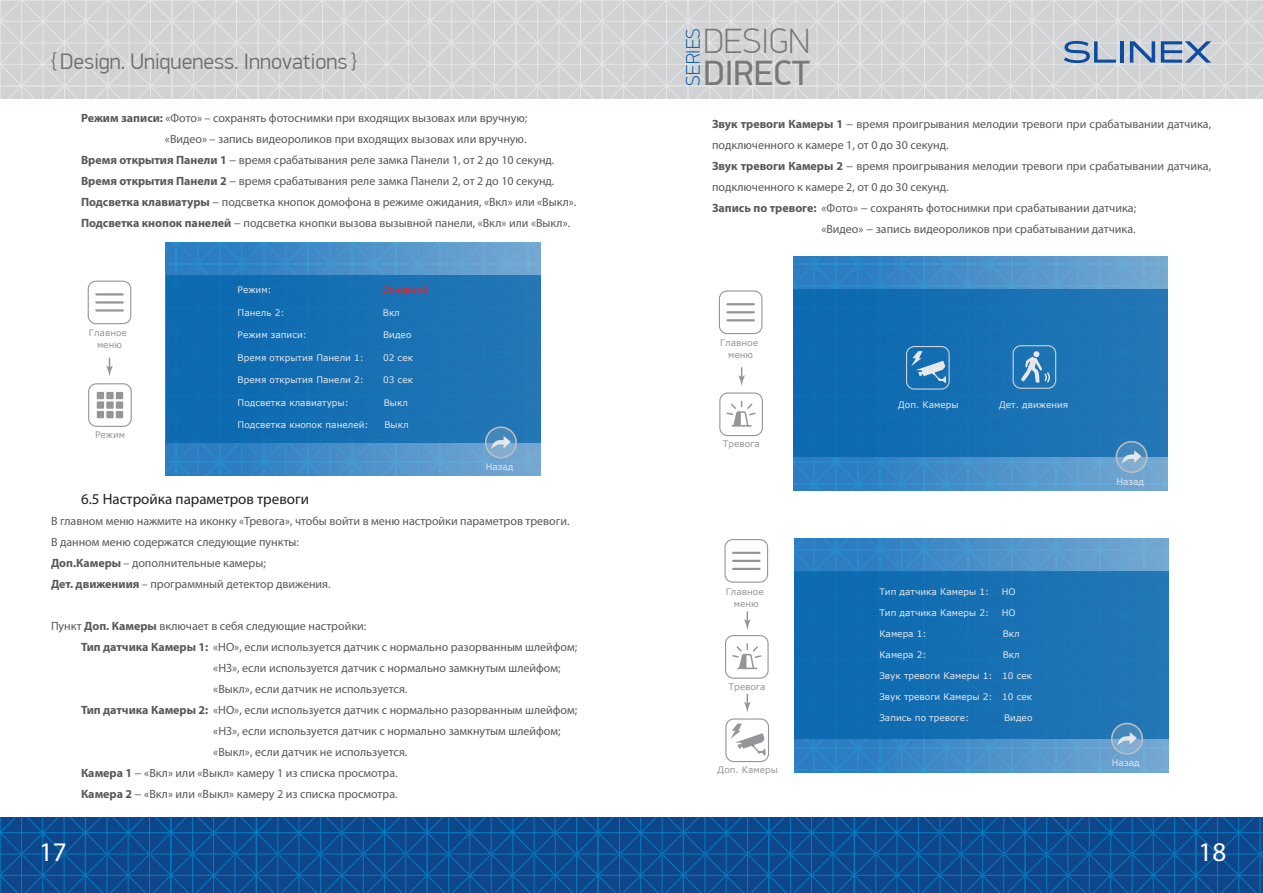
<style>
.page{position:relative;width:1263px;height:893px;background:#fff}
.page>*{position:absolute;margin:0;border:0;box-sizing:border-box;transform-origin:0 0}
.t1{font:100 35.25px "PF Din Display Pro";color:#76787b}
.t2{font:35.25px "PF Din Display Pro";color:#76787b}
.t3{font:27px "Myriad Pro";color:#fff}
.t4{font:300 22.5px "PF Din Display Pro";color:#6c6d70}
.t5{font:100 19.65px "PF Din Display Pro";color:#015aaa}
.t6{font:15px "Myriad Pro";color:#231f20}
.t7{font:12px/21px "Myriad Pro";color:#57585a}
.t8{font:9px "Verdana";color:#e6e7e9}
.t9{font:9px/12px "Verdana";color:#939598;text-align:center}
.t10{font:9px "Verdana";color:#ee1d23}
.s1{font-weight:700}
</style>
<div class="page">
<svg style="left:0;top:818px;width:1263px;height:75px;background:#0c4d91"></svg>
<svg style="left:0;top:0;width:1263px;height:98px;background:#d4d5d7"></svg>
<svg style="left:166px;top:242px;width:73px;height:234px;background:#2b7fc3"></svg>
<svg style="left:239px;top:242px;width:301px;height:234px;background:#5095cb"></svg>
<div style="left:166px;top:275px;width:374px;height:167px;background:#1670b3"></div>
<svg style="left:486px;top:427px;width:30px;height:31px"></svg>
<div style="left:485px;top:426px;width:32px;height:32px;border:2px solid #bcbdc0;border-radius:50%"></div>
<svg style="left:491px;top:436px;width:20px;height:13px"></svg>
<div style="left:88px;top:281px;width:43px;height:43px;border:1px solid #939598;border-radius:8px"></div>
<hr style="left:96px;top:293px;width:27px;height:3px;background:#939598">
<hr style="left:96px;top:301px;width:27px;height:3px;background:#939598">
<hr style="left:96px;top:309px;width:27px;height:3px;background:#939598">
<svg style="left:106px;top:358px;width:7px;height:18px"></svg>
<div style="left:88px;top:383px;width:44px;height:44px;border:1px solid #939598;border-radius:8px"></div>
<div style="left:97px;top:392px;width:7px;height:7px;background:#939598"></div>
<div style="left:106px;top:392px;width:8px;height:7px;background:#939598"></div>
<div style="left:116px;top:392px;width:7px;height:7px;background:#939598"></div>
<div style="left:97px;top:401px;width:7px;height:8px;background:#939598"></div>
<div style="left:106px;top:401px;width:8px;height:8px;background:#939598"></div>
<div style="left:116px;top:401px;width:7px;height:8px;background:#939598"></div>
<div style="left:97px;top:411px;width:7px;height:7px;background:#939598"></div>
<div style="left:106px;top:411px;width:8px;height:7px;background:#939598"></div>
<div style="left:116px;top:411px;width:7px;height:7px;background:#939598"></div>
<svg style="left:1064px;top:41px;width:52px;height:22px"></svg>
<hr style="left:1120px;top:41px;width:4px;height:22px;background:#0d4da1">
<svg style="left:1130px;top:41px;width:25px;height:22px"></svg>
<svg style="left:1161px;top:41px;width:50px;height:22px"></svg>
<svg style="left:794px;top:539px;width:73px;height:233px;background:#2b80c3"></svg>
<svg style="left:867px;top:539px;width:301px;height:233px;background:#5094cb"></svg>
<div style="left:794px;top:572px;width:374px;height:167px;background:#1670b3"></div>
<svg style="left:1112px;top:723px;width:30px;height:31px"></svg>
<div style="left:1111px;top:723px;width:32px;height:32px;border:2px solid #bcbdc0;border-radius:50%"></div>
<svg style="left:1117px;top:732px;width:20px;height:13px"></svg>
<div style="left:724px;top:539px;width:44px;height:44px;border:1px solid #939598;border-radius:8px"></div>
<hr style="left:733px;top:552px;width:26px;height:2px;background:#939598">
<hr style="left:733px;top:560px;width:26px;height:2px;background:#939598">
<hr style="left:733px;top:568px;width:26px;height:2px;background:#939598">
<svg style="left:744px;top:611px;width:7px;height:19px"></svg>
<div style="left:725px;top:635px;width:44px;height:44px;border:1px solid #939598;border-radius:8px"></div>
<svg style="left:732px;top:643px;width:30px;height:27px"></svg>
<svg style="left:725px;top:694px;width:44px;height:68px"></svg>
<div style="left:719px;top:290px;width:43px;height:44px;border:1px solid #939598;border-radius:8px"></div>
<hr style="left:727px;top:303px;width:27px;height:2px;background:#939598">
<hr style="left:727px;top:311px;width:27px;height:2px;background:#939598">
<hr style="left:727px;top:319px;width:27px;height:2px;background:#939598">
<svg style="left:738px;top:367px;width:7px;height:19px"></svg>
<div style="left:719px;top:392px;width:44px;height:44px;border:1px solid #939598;border-radius:8px"></div>
<svg style="left:726px;top:401px;width:30px;height:26px"></svg>
<svg style="left:793px;top:257px;width:73px;height:234px;background:#2b80c3"></svg>
<svg style="left:866px;top:257px;width:301px;height:234px;background:#5095cb"></svg>
<div style="left:793px;top:290px;width:374px;height:167px;background:#1670b3"></div>
<svg style="left:1116px;top:442px;width:31px;height:30px"></svg>
<div style="left:1115px;top:441px;width:32px;height:32px;border:2px solid #bcbdc0;border-radius:50%"></div>
<svg style="left:1122px;top:450px;width:19px;height:13px"></svg>
<div style="left:906px;top:346px;width:44px;height:44px;border:1px solid #d1d2d4;border-radius:8px"></div>
<svg style="left:911px;top:351px;width:35px;height:32px"></svg>
<div style="left:1012px;top:345px;width:44px;height:44px;border:1px solid #d1d2d4;border-radius:8px"></div>
<svg style="left:1021px;top:351px;width:29px;height:32px"></svg>
<p class="t4" style="left:51px;top:48px;width:307px">{ Design. Uniqueness. Innovations }</p>
<p class="t7" style="left:81px;top:107px;width:448px"><span class="s1">Режим записи:</span> «Фото» – сохранять фотоснимки при входящих вызовах или вручную;</p>
<p class="t7" style="left:165px;top:128px;width:363px">«Видео» – запись видеороликов при входящих вызовах или вручную.</p>
<p class="t7" style="left:81px;top:149px;width:475px"><span class="s1">Время открытия Панели 1</span> − время срабатывания реле замка Панели 1, от 2 до 10 секунд.</p>
<p class="t7" style="left:81px;top:170px;width:475px"><span class="s1">Время открытия Панели 2</span> − время срабатывания реле замка Панели 2, от 2 до 10 секунд.</p>
<p class="t7" style="left:81px;top:191px;width:497px"><span class="s1">Подсветка клавиатуры</span> − подсветка кнопок домофона в режиме ожидания, «Вкл» или «Выкл».</p>
<p class="t7" style="left:81px;top:212px;width:491px"><span class="s1">Подсветка кнопок панелей</span> − подсветка кнопки вызова вызывной панели, «Вкл» или «Выкл».</p>
<p class="t9" style="left:89px;top:327px;width:40px">Главное меню</p>
<p class="t9" style="left:95px;top:429px;width:31px">Режим</p>
<p class="t8" style="left:238px;top:284px;width:36px">Режим:</p>
<p class="t10" style="left:382px;top:284px;width:47px">Основной</p>
<p class="t8" style="left:238px;top:306px;width:48px">Панель 2:</p>
<p class="t8" style="left:383px;top:306px;width:19px">Вкл</p>
<p class="t8" style="left:238px;top:329px;width:71px">Режим записи:</p>
<p class="t8" style="left:383px;top:329px;width:30px">Видео</p>
<p class="t8" style="left:238px;top:351px;width:128px">Время открытия Панели 1:</p>
<p class="t8" style="left:383px;top:351px;width:32px">02 сек</p>
<p class="t8" style="left:238px;top:374px;width:128px">Время открытия Панели 2:</p>
<p class="t8" style="left:383px;top:374px;width:32px">03 сек</p>
<p class="t8" style="left:238px;top:396px;width:113px">Подсветка клавиатуры:</p>
<p class="t8" style="left:384px;top:396px;width:26px">Выкл</p>
<p class="t8" style="left:238px;top:419px;width:132px">Подсветка кнопок панелей:</p>
<p class="t8" style="left:384px;top:419px;width:26px">Выкл</p>
<p class="t8" style="left:486px;top:461px;width:29px">Назад</p>
<p class="t6" style="left:81px;top:489px;width:230px">6.5 Настройка параметров тревоги</p>
<p class="t7" style="left:51px;top:510px;width:520px">В главном меню нажмите на иконку «Тревога», чтобы войти в меню настройки параметров тревоги.<br>В данном меню содержатся следующие пункты:<br><span class="s1">Доп.Камеры</span> – дополнительные камеры;<br><span class="s1">Дет. движениия</span> – программный детектор движения.</p>
<p class="t7" style="left:51px;top:615px;width:317px">Пункт <span class="s1">Доп. Камеры</span> включает в себя следующие настройки:</p>
<p class="t7" style="left:81px;top:636px;width:498px"><span class="s1">Тип датчика Камеры 1:</span> «НО», если используется датчик с нормально разорванным шлейфом;</p>
<p class="t7" style="left:213px;top:657px;width:349px">«НЗ», если используется датчик с нормально замкнутым шлейфом;</p>
<p class="t7" style="left:213px;top:678px;width:196px">«Выкл», если датчик не используется.</p>
<p class="t7" style="left:81px;top:699px;width:498px"><span class="s1">Тип датчика Камеры 2:</span> «НО», если используется датчик с нормально разорванным шлейфом;</p>
<p class="t7" style="left:213px;top:720px;width:349px">«НЗ», если используется датчик с нормально замкнутым шлейфом;</p>
<p class="t7" style="left:213px;top:741px;width:196px">«Выкл», если датчик не используется.</p>
<p class="t7" style="left:81px;top:762px;width:318px"><span class="s1">Камера 1</span> − «Вкл» или «Выкл» камеру 1 из списка просмотра.</p>
<p class="t7" style="left:81px;top:783px;width:318px"><span class="s1">Камера 2</span> − «Вкл» или «Выкл» камеру 2 из списка просмотра.</p>
<p class="t1" style="left:703px;top:21px;width:108px">DESIGN</p>
<p class="t5" style="left:682px;top:86px;width:59px;rotate:-90deg">SERIES</p>
<p class="t2" style="left:703px;top:52px;width:108px">DIRECT</p>
<p class="t7" style="left:712px;top:113px;width:501px"><span class="s1">Звук тревоги Камеры 1</span> − время проигрывания мелодии тревоги при срабатывании датчика,</p>
<p class="t7" style="left:712px;top:134px;width:238px">подключенного к камере 1, от 0 до 30 секунд.</p>
<p class="t7" style="left:712px;top:155px;width:501px"><span class="s1">Звук тревоги Камеры 2</span> − время проигрывания мелодии тревоги при срабатывании датчика,</p>
<p class="t7" style="left:712px;top:176px;width:238px">подключенного к камере 2, от 0 до 30 секунд.</p>
<p class="t7" style="left:712px;top:197px;width:426px"><span class="s1">Запись по тревоге:</span> «Фото» − сохранять фотоснимки при срабатывании датчика;</p>
<p class="t7" style="left:821px;top:218px;width:316px">«Видео» − запись видеороликов при срабатывании датчика.</p>
<p class="t9" style="left:720px;top:337px;width:40px">Главное меню</p>
<p class="t9" style="left:723px;top:438px;width:38px">Тревога</p>
<p class="t9" style="left:726px;top:585px;width:40px">Главное меню</p>
<p class="t9" style="left:728px;top:680px;width:38px">Тревога</p>
<p class="t9" style="left:718px;top:764px;width:62px">Доп. Камеры</p>
<p class="t8" style="left:898px;top:399px;width:62px">Доп. Камеры</p>
<p class="t8" style="left:999px;top:399px;width:71px">Дет. движения</p>
<p class="t8" style="left:879px;top:586px;width:111px">Тип датчика Камеры 1:</p>
<p class="t8" style="left:1002px;top:586px;width:15px">НО</p>
<p class="t8" style="left:879px;top:607px;width:111px">Тип датчика Камеры 2:</p>
<p class="t8" style="left:1002px;top:607px;width:15px">НО</p>
<p class="t8" style="left:879px;top:628px;width:49px">Камера 1:</p>
<p class="t8" style="left:1003px;top:628px;width:19px">Вкл</p>
<p class="t8" style="left:879px;top:649px;width:49px">Камера 2:</p>
<p class="t8" style="left:1003px;top:649px;width:19px">Вкл</p>
<p class="t8" style="left:879px;top:670px;width:154px">Звук тревоги Камеры 1: 10 сек</p>
<p class="t8" style="left:879px;top:691px;width:154px">Звук тревоги Камеры 2: 10 сек</p>
<p class="t8" style="left:879px;top:712px;width:91px">Запись по тревоге:</p>
<p class="t8" style="left:1004px;top:712px;width:30px">Видео</p>
<p class="t8" style="left:1116px;top:475px;width:29px">Назад</p>
<p class="t8" style="left:1112px;top:757px;width:29px">Назад</p>
<p class="t3" style="left:39px;top:835px;width:29px">17</p>
<p class="t3" style="left:1198px;top:835px;width:29px">18</p>
</div>
